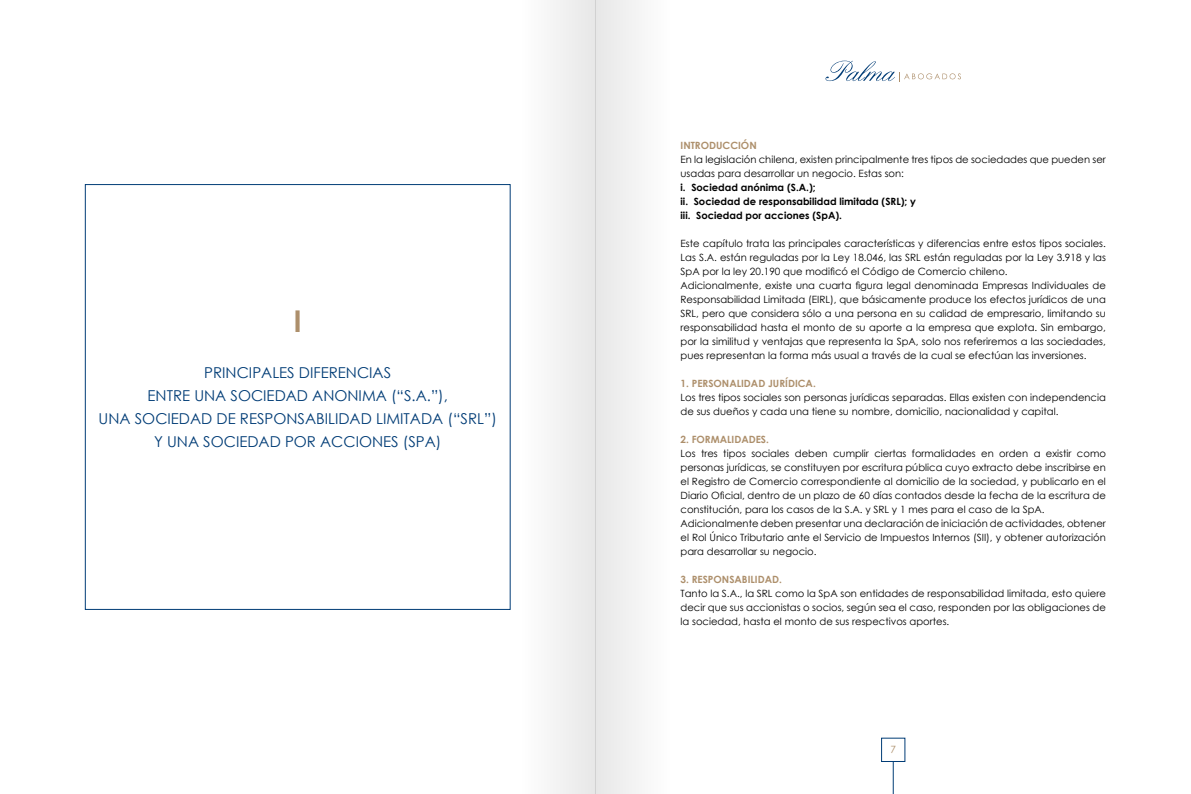
<style>
.page{position:relative;width:1191px;height:794px;background:#fff}
.page>*{position:absolute;margin:0;border:0;box-sizing:border-box;transform-origin:0 0}
.t1{font:700 30px "Century Gothic";color:#ad8f6b}
.t2{font:15px/23px "Century Gothic";color:#003c76;text-align:center}
.t3{font:10px/14px "Century Gothic";color:#000}
.t4{font:700 10px/14px "Century Gothic";color:#000}
.t5{font:700 10px "Century Gothic";color:#ad8f6b}
.t6{font:10px "Century Gothic";color:#ad8f6b}
</style>
<div class="page">
<svg style="left:825px;top:61px;width:136px;height:20px"></svg>
<hr style="left:893px;top:761px;width:1px;height:33px;background:#003c76">
<div style="left:519px;top:0;width:76px;height:794px;background:#f3f3f3"></div>
<div style="left:595px;top:0;width:77px;height:794px;background:#f3f3f3"></div>
<h1 class="t1" style="left:293px;top:298px;width:10px">I</h1>
<h2 class="t2" style="left:99px;top:360px;width:400px">PRINCIPALES DIFERENCIAS<br>ENTRE UNA SOCIEDAD ANONIMA (“S.A.”),<br>UNA SOCIEDAD DE RESPONSABILIDAD LIMITADA (“SRL”)<br>Y UNA SOCIEDAD POR ACCIONES (SPA)</h2>
<p class="t5" style="left:680px;top:138px;width:78px">INTRODUCCIÓN</p>
<p class="t3" style="left:680px;top:152px;width:427px">En la legislación chilena, existen principalmente tres tipos de sociedades que pueden ser usadas para desarrollar un negocio. Estas son:</p>
<p class="t4" style="left:680px;top:180px;width:237px">i. Sociedad anónima (S.A.);<br>ii. Sociedad de responsabilidad limitada (SRL); y iii. Sociedad por acciones (SpA).</p>
<p class="t3" style="left:680px;top:236px;width:427px">Este capítulo trata las principales características y diferencias entre estos tipos sociales.<br>Las S.A. están reguladas por la Ley 18.046, las SRL están reguladas por la Ley 3.918 y las SpA por la ley 20.190 que modificó el Código de Comercio chileno.<br>Adicionalmente, existe una cuarta figura legal denominada Empresas Individuales de Responsabilidad Limitada (EIRL), que básicamente produce los efectos jurídicos de una SRL, pero que considera sólo a una persona en su calidad de empresario, limitando su responsabilidad hasta el monto de su aporte a la empresa que explota. Sin embargo, por la similitud y ventajas que representa la SpA, solo nos referiremos a las sociedades, pues representan la forma más usual a través de la cual se efectúan las inversiones.</p>
<p class="t5" style="left:680px;top:376px;width:137px">1. PERSONALIDAD JURÍDICA.</p>
<p class="t3" style="left:680px;top:390px;width:427px">Los tres tipos sociales son personas jurídicas separadas. Ellas existen con independencia de sus dueños y cada una tiene su nombre, domicilio, nacionalidad y capital.</p>
<p class="t5" style="left:680px;top:432px;width:90px">2. FORMALIDADES.</p>
<p class="t3" style="left:680px;top:446px;width:427px">Los tres tipos sociales deben cumplir ciertas formalidades en orden a existir como personas jurídicas, se constituyen por escritura pública cuyo extracto debe inscribirse en el Registro de Comercio correspondiente al domicilio de la sociedad, y publicarlo en el Diario Oficial, dentro de un plazo de 60 días contados desde la fecha de la escritura de constitución, para los casos de la S.A. y SRL y 1 mes para el caso de la SpA.<br>Adicionalmente deben presentar una declaración de iniciación de actividades, obtener el Rol Único Tributario ante el Servicio de Impuestos Internos (SII), y obtener autorización para desarrollar su negocio.</p>
<p class="t5" style="left:680px;top:572px;width:103px">3. RESPONSABILIDAD.</p>
<p class="t3" style="left:680px;top:586px;width:427px;text-align:justify">Tanto la S.A., la SRL como la SpA son entidades de responsabilidad limitada, esto quiere decir que sus accionistas o socios, según sea el caso, responden por las obligaciones de la sociedad, hasta el monto de sus respectivos aportes.</p>
<p class="t6" style="left:890px;top:742px;width:7px">7</p>
</div>
